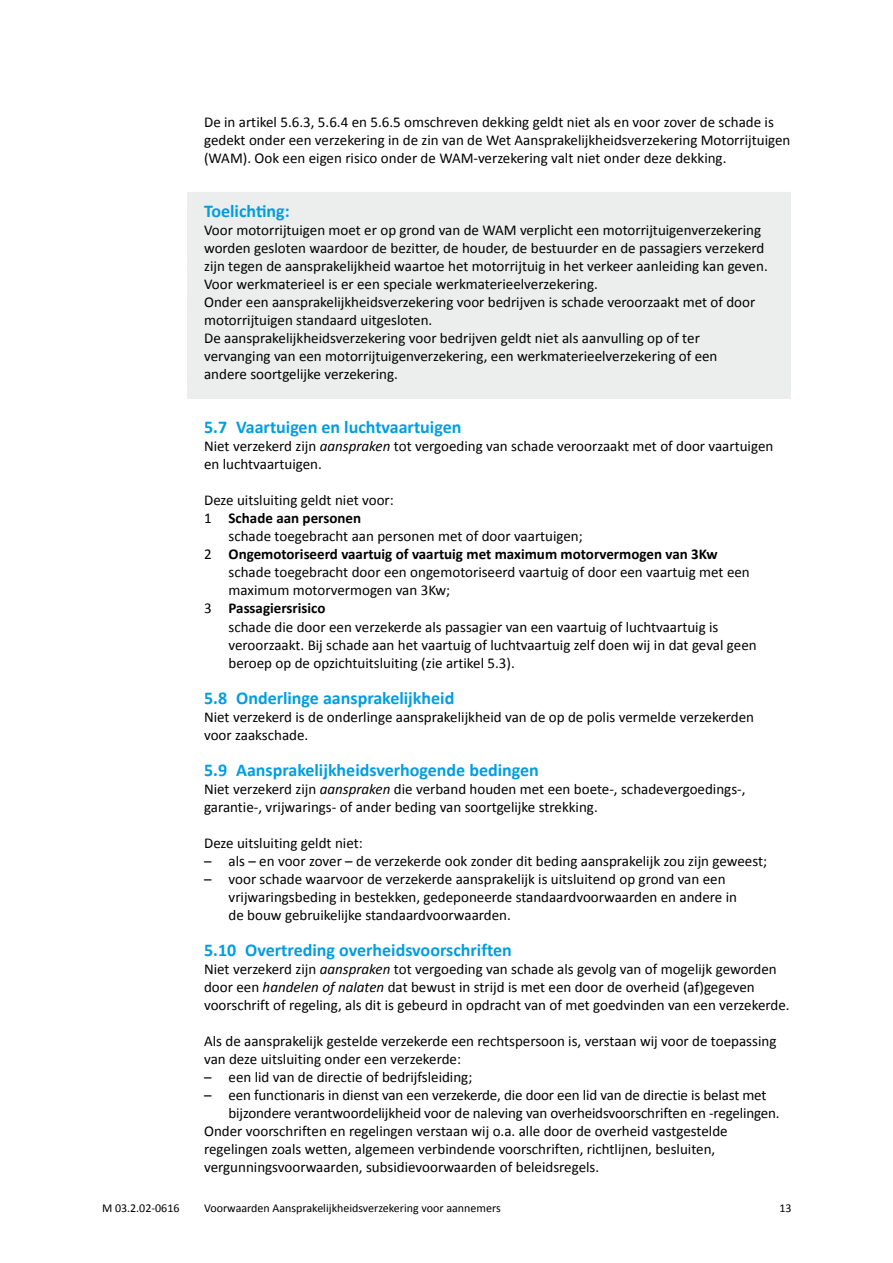
<style>
.page{position:relative;width:893px;height:1263px;background:#fff}
.page>*{position:absolute;margin:0;border:0;box-sizing:border-box;transform-origin:0 0}
.t1{font:700 18px "Calibri";color:#009ee0}
.t2{font:15px/18px "Calibri";color:#000}
.t3{font:700 15px "Calibri";color:#000}
.t4{font:12px "Calibri";color:#000}
.s1{font-style:italic}
.s2{font-weight:700}
.s3{font-weight:400}
</style>
<div class="page">
<div style="left:187px;top:192px;width:604px;height:45px;background:#eceded"></div>
<div style="left:187px;top:228px;width:604px;height:45px;background:#eceded"></div>
<div style="left:187px;top:264px;width:604px;height:45px;background:#eceded"></div>
<div style="left:187px;top:300px;width:604px;height:45px;background:#eceded"></div>
<div style="left:187px;top:336px;width:604px;height:45px;background:#eceded"></div>
<div style="left:187px;top:354px;width:604px;height:45px;background:#eceded"></div>
<p class="t2" style="left:204px;top:113px;width:588px">De in artikel 5.6.3, 5.6.4 en 5.6.5 omschreven dekking geldt niet als en voor zover de schade is gedekt onder een verzekering in de zin van de Wet Aansprakelijkheidsverzekering Motorrijtuigen (WAM). Ook een eigen risico onder de WAM-verzekering valt niet onder deze dekking.</p>
<p class="t1" style="left:204px;top:200px;width:87px">Toelichting:</p>
<p class="t2" style="left:204px;top:221px;width:565px">Voor motorrijtuigen moet er op grond van de WAM verplicht een motorrijtuigenverzekering worden gesloten waardoor de bezitter, de houder, de bestuurder en de passagiers verzekerd zijn tegen de aansprakelijkheid waartoe het motorrijtuig in het verkeer aanleiding kan geven.<br>Voor werkmaterieel is er een speciale werkmaterieelverzekering.<br>Onder een aansprakelijkheidsverzekering voor bedrijven is schade veroorzaakt met of door motorrijtuigen standaard uitgesloten.<br>De aansprakelijkheidsverzekering voor bedrijven geldt niet als aanvulling op of ter vervanging van een motorrijtuigenverzekering, een werkmaterieelverzekering of een<br>andere soortgelijke verzekering.</p>
<p class="t1" style="left:204px;top:416px;width:259px">5.7 Vaartuigen en luchtvaartuigen</p>
<p class="t2" style="left:204px;top:437px;width:571px">Niet verzekerd zijn <span class="s1">aanspraken</span> tot vergoeding van schade veroorzaakt met of door vaartuigen en luchtvaartuigen.</p>
<p class="t2" style="left:204px;top:491px;width:191px">Deze uitsluiting geldt niet voor:<br>1 <span class="s2">Schade aan personen</span></p>
<p class="t2" style="left:229px;top:527px;width:356px">schade toegebracht aan personen met of door vaartuigen;</p>
<p class="t3" style="left:204px;top:545px;width:515px"><span class="s3">2</span> Ongemotoriseerd vaartuig of vaartuig met maximum motorvermogen van 3Kw</p>
<p class="t2" style="left:229px;top:563px;width:523px">schade toegebracht door een ongemotoriseerd vaartuig of door een vaartuig met een</p>
<p class="t2" style="left:229px;top:581px;width:223px">maximum motorvermogen van 3Kw;</p>
<p class="t3" style="left:204px;top:599px;width:123px"><span class="s3">3</span> Passagiersrisico</p>
<p class="t2" style="left:229px;top:617px;width:491px">schade die door een verzekerde als passagier van een vaartuig of luchtvaartuig is</p>
<p class="t2" style="left:229px;top:635px;width:530px">veroorzaakt. Bij schade aan het vaartuig of luchtvaartuig zelf doen wij in dat geval geen</p>
<p class="t2" style="left:229px;top:653px;width:288px">beroep op de opzichtuitsluiting (zie artikel 5.3).</p>
<p class="t1" style="left:204px;top:686px;width:252px">5.8 Onderlinge aansprakelijkheid</p>
<p class="t2" style="left:204px;top:707px;width:551px">Niet verzekerd is de onderlinge aansprakelijkheid van de op de polis vermelde verzekerden voor zaakschade.</p>
<p class="t1" style="left:204px;top:758px;width:336px">5.9 Aansprakelijkheidsverhogende bedingen</p>
<p class="t2" style="left:204px;top:779px;width:543px">Niet verzekerd zijn <span class="s1">aanspraken</span> die verband houden met een boete-, schadevergoedings-, garantie-, vrijwarings- of ander beding van soortgelijke strekking.</p>
<p class="t2" style="left:204px;top:833px;width:160px">Deze uitsluiting geldt niet:</p>
<p class="t2" style="left:204px;top:851px;width:564px">– als – en voor zover – de verzekerde ook zonder dit beding aansprakelijk zou zijn geweest;</p>
<p class="t2" style="left:229px;top:869px;width:510px;text-indent:-24px">– voor schade waarvoor de verzekerde aansprakelijk is uitsluitend op grond van een vrijwaringsbeding in bestekken, gedeponeerde standaardvoorwaarden en andere in de bouw gebruikelijke standaardvoorwaarden.</p>
<p class="t1" style="left:204px;top:938px;width:309px">5.10 Overtreding overheidsvoorschriften</p>
<p class="t2" style="left:204px;top:959px;width:587px">Niet verzekerd zijn <span class="s1">aanspraken</span> tot vergoeding van schade als gevolg van of mogelijk geworden door een <span class="s1">handelen of nalaten</span> dat bewust in strijd is met een door de overheid (af)gegeven voorschrift of regeling, als dit is gebeurd in opdracht van of met goedvinden van een verzekerde.</p>
<p class="t2" style="left:204px;top:1031px;width:574px">Als de aansprakelijk gestelde verzekerde een rechtspersoon is, verstaan wij voor de toepassing van deze uitsluiting onder een verzekerde:</p>
<p class="t2" style="left:204px;top:1067px;width:270px">– een lid van de directie of bedrijfsleiding;</p>
<p class="t2" style="left:204px;top:1085px;width:564px">– een functionaris in dienst van een verzekerde, die door een lid van de directie is belast met</p>
<p class="t2" style="left:229px;top:1103px;width:553px">bijzondere verantwoordelijkheid voor de naleving van overheidsvoorschriften en -regelingen.</p>
<p class="t2" style="left:204px;top:1121px;width:525px">Onder voorschriften en regelingen verstaan wij o.a. alle door de overheid vastgestelde</p>
<p class="t2" style="left:204px;top:1139px;width:513px">regelingen zoals wetten, algemeen verbindende voorschriften, richtlijnen, besluiten,</p>
<p class="t2" style="left:204px;top:1157px;width:397px">vergunningsvoorwaarden, subsidievoorwaarden of beleidsregels.</p>
<p class="t4" style="left:102px;top:1200px;width:79px">M 03.2.02-0616</p>
<p class="t4" style="left:204px;top:1200px;width:298px">Voorwaarden Aansprakelijkheidsverzekering voor aannemers</p>
<p class="t4" style="left:779px;top:1200px;width:14px">13</p>
</div>
